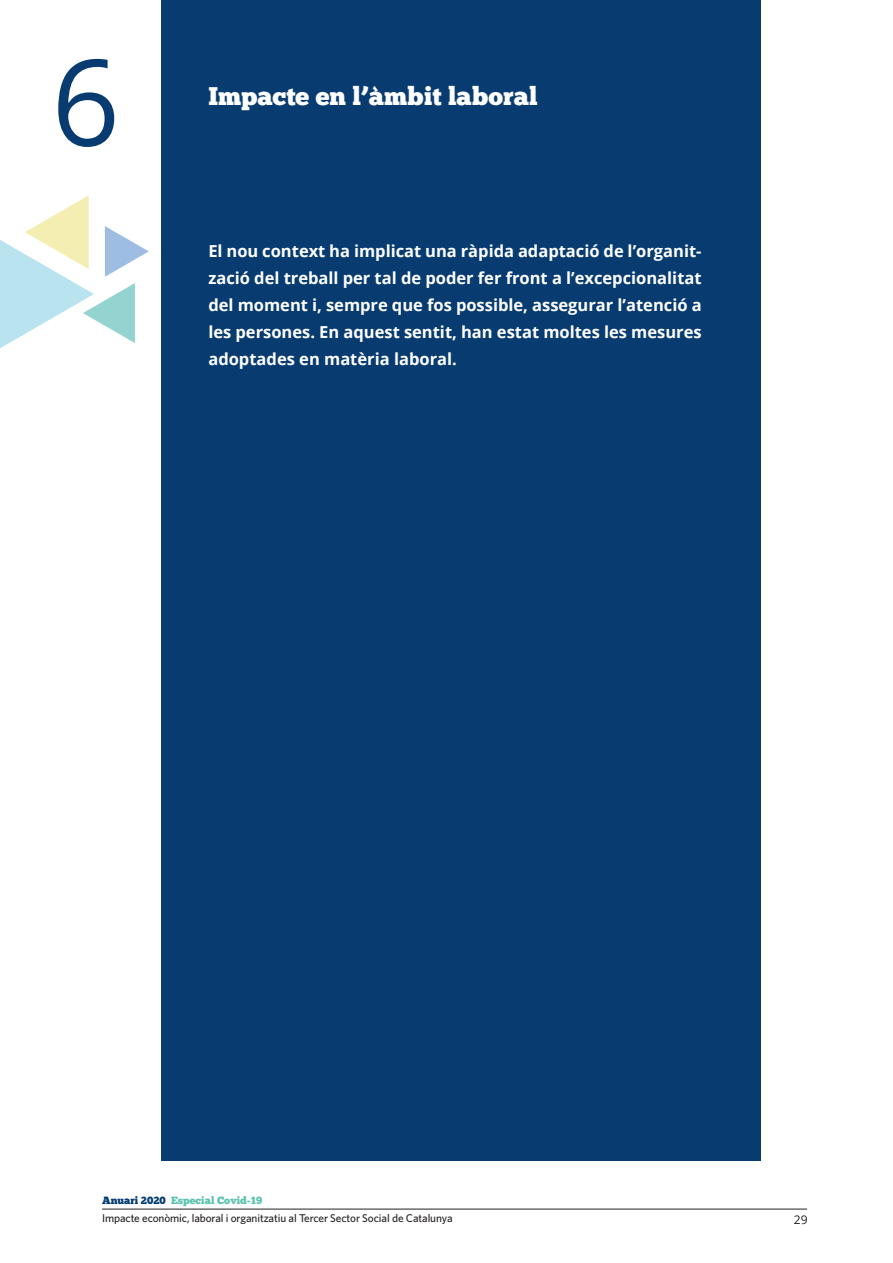
<style>
.page{position:relative;width:893px;height:1263px;background:#fff}
.page>*{position:absolute;margin:0;border:0;box-sizing:border-box;transform-origin:0 0}
.destacat{font:120px "Open Sans";color:#083c71}
.TÍTOL_GRAN{font:25.5px "Chunk Five";color:#fff}
.INTRO{font:700 16.5px/27px "Open Sans";color:#fff;text-align:justify}
.t1{font:12px "Open Sans";color:#231f20}
.t2{font:500 11.25px "Whitney HTF";letter-spacing:-.01em;color:#231f20}
.t3{font:10.5px "Chunk Five";color:#5cc3b1}
.s1{color:#003b70}
</style>
<div class="page">
<hr style="left:102px;top:1209px;width:705px;height:1px;background:#231f20">
<hr style="left:0;top:0;width:1px;height:1263px;background:#b1dfdb">
<div style="left:162px;top:0;width:599px;height:1161px;background:#083c71"></div>
<svg style="left:0;top:195px;width:149px;height:153px"></svg>
<p class="destacat" style="left:51px;top:20px;width:70px">6</p>
<p class="TÍTOL_GRAN" style="left:208px;top:81px;width:331px">Impacte en l’àmbit laboral</p>
<p class="INTRO" style="left:208px;top:237px;width:495px">El nou context ha implicat una ràpida adaptació de l’organit&shy;zació del treball per tal de poder fer front a l’excepcionalitat del moment i, sempre que fos possible, assegurar l’atenció a les persones. En aquest sentit, han estat moltes les mesures adoptades en matèria laboral.</p>
<p class="t3" style="left:102px;top:1194px;width:162px"><span class="s1">Anuari 2020</span> Especial Covid-19</p>
<p class="t2" style="left:102px;top:1211px;width:352px">Impacte econòmic, laboral i organitzatiu al Tercer Sector Social de Catalunya</p>
<p class="t1" style="left:794px;top:1211px;width:15px">29</p>
</div>
